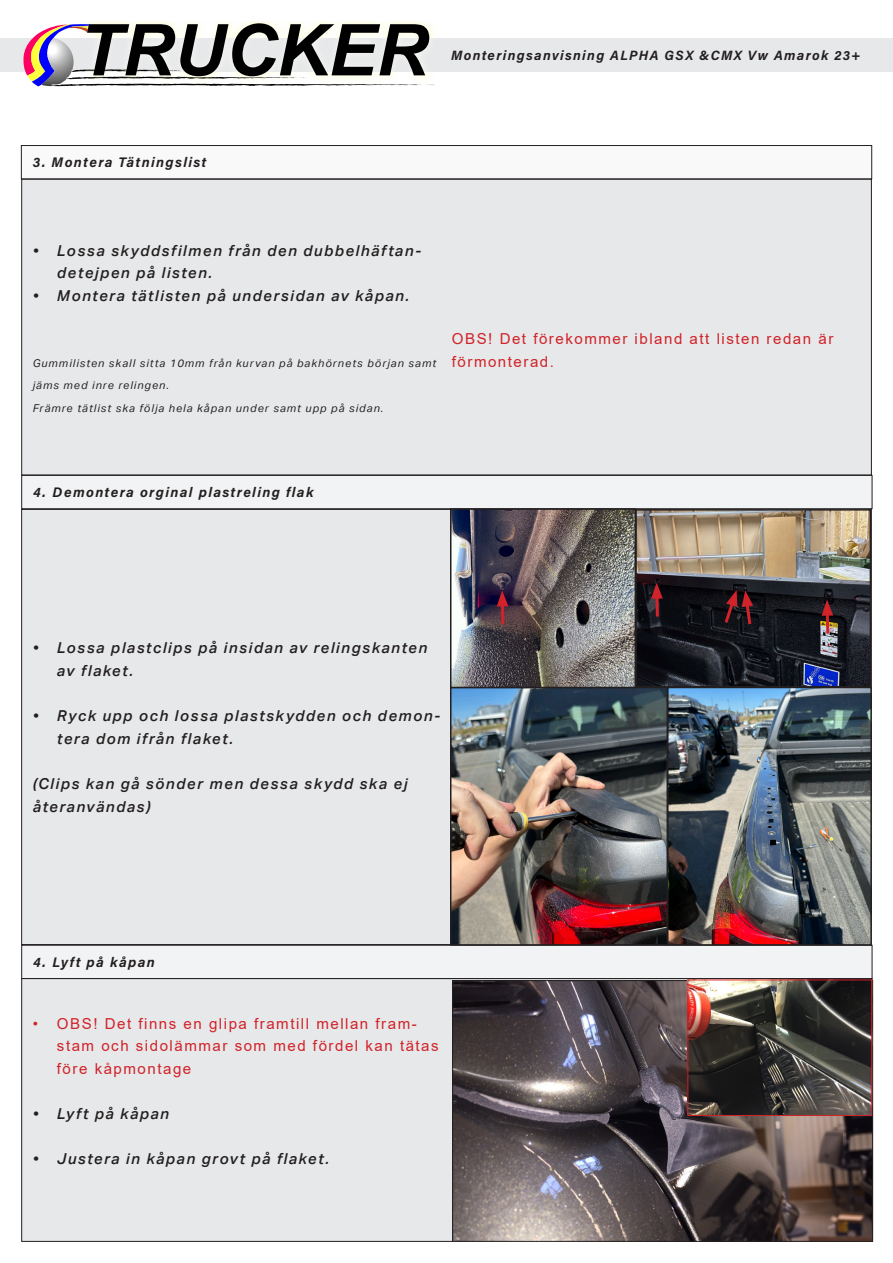
<style>
.page{position:relative;width:893px;height:1263px;background:#fff}
.page>*{position:absolute;margin:0;border:0;box-sizing:border-box;transform-origin:0 0}
.t1{font:italic 700 71.4px "Arial";color:#000}
.t2{font:italic 500 15.15px/22.6px "Aktiv Grotesk";letter-spacing:.1em;color:#231f20}
.t3{font:15.15px/22.6px "Arial";letter-spacing:.1em;color:#d1232a}
.t4{font:italic 700 13.8px "Acumin Pro";letter-spacing:.1em;color:#231f20}
.t5{font:italic 700 13.5px "Acumin Pro";letter-spacing:.1em;color:#231f20}
.t6{font:italic 10.8px/22.6px "Aktiv Grotesk";letter-spacing:.1em;color:#231f20}
</style>
<div class="page">
<div style="left:22px;top:978px;width:850px;height:263px;background:#e6e8e9"></div>
<div style="left:0;top:39px;width:893px;height:33px;background:#e6e8e9"></div>
<div style="left:22px;top:179px;width:849px;height:296px;background:#e6e8e9"></div>
<svg style="left:23px;top:24px;width:42px;height:63px"></svg>
<img style="left:65px;top:22px;width:376px;height:64px">
<div style="left:21px;top:146px;width:851px;height:33px;background:#f3f3f5"></div>
<div style="left:21px;top:145px;width:851px;height:34px;border:1px solid #231f20"></div>
<div style="left:22px;top:945px;width:850px;height:33px;background:#f2f3f4"></div>
<div style="left:21px;top:945px;width:851px;height:34px;border:1px solid #231f20"></div>
<img style="left:454px;top:982px;width:417px;height:258px">
<div style="left:452px;top:980px;width:421px;height:262px;border:1px solid #231f20"></div>
<img style="left:689px;top:981px;width:181px;height:133px">
<div style="left:687px;top:979px;width:185px;height:137px;border:1px solid #d1232a"></div>
<div style="left:22px;top:475px;width:850px;height:34px;background:#f2f3f4"></div>
<div style="left:21px;top:475px;width:851px;height:34px;border:1px solid #231f20"></div>
<div style="left:22px;top:509px;width:849px;height:435px;background:#e6e8e9"></div>
<img style="left:453px;top:511px;width:416px;height:432px">
<div style="left:635px;top:509px;width:236px;height:178px;border:2px solid #231f20"></div>
<svg style="left:821px;top:600px;width:12px;height:37px"></svg>
<svg style="left:722px;top:590px;width:31px;height:37px"></svg>
<svg style="left:651px;top:583px;width:12px;height:37px"></svg>
<div style="left:667px;top:687px;width:205px;height:259px;border:2px solid #231f20"></div>
<div style="left:450px;top:687px;width:218px;height:259px;border:2px solid #231f20"></div>
<div style="left:450px;top:508px;width:186px;height:180px;border:2px solid #231f20"></div>
<svg style="left:497px;top:590px;width:11px;height:37px"></svg>
<p class="t1" style="left:79px;top:2px;width:351px">TRUCKER</p>
<p class="t5" style="left:451px;top:46px;width:411px">Monteringsanvisning ALPHA GSX &amp;CMX Vw Amarok 23+</p>
<p class="t4" style="left:33px;top:153px;width:175px">3. Montera Tätningslist</p>
<p class="t2" style="left:57px;top:239px;width:365px;text-indent:-24px">• Lossa skyddsfilmen från den dubbelhäftan&shy;detejpen på listen.</p>
<p class="t2" style="left:33px;top:284px;width:378px">• Montera tätlisten på undersidan av kåpan.</p>
<p class="t6" style="left:33px;top:351px;width:405px">Gummilisten skall sitta 10mm från kurvan på bakhörnets början samt jäms med inre relingen.</p>
<p class="t6" style="left:33px;top:397px;width:352px">Främre tätlist ska följa hela kåpan under samt upp på sidan.</p>
<p class="t3" style="left:452px;top:327px;width:383px">OBS! Det förekommer ibland att listen redan är förmonterad.</p>
<p class="t4" style="left:33px;top:482px;width:282px">4. Demontera orginal plastreling flak</p>
<p class="t2" style="left:57px;top:637px;width:372px;text-indent:-24px">• Lossa plastclips på insidan av relingskanten av flaket.</p>
<p class="t2" style="left:57px;top:705px;width:385px;text-indent:-24px">• Ryck upp och lossa plastskydden och demon&shy;tera dom ifrån flaket.</p>
<p class="t2" style="left:33px;top:772px;width:376px">(Clips kan gå sönder men dessa skydd ska ej återanvändas)</p>
<p class="t4" style="left:33px;top:952px;width:123px">4. Lyft på kåpan</p>
<p class="t3" style="left:57px;top:1012px;width:383px;text-indent:-24px">• OBS! Det finns en glipa framtill mellan fram&shy;stam och sidolämmar som med fördel kan tätas före kåpmontage</p>
<p class="t2" style="left:33px;top:1102px;width:138px">• Lyft på kåpan</p>
<p class="t2" style="left:33px;top:1148px;width:298px">• Justera in kåpan grovt på flaket.</p>
</div>
